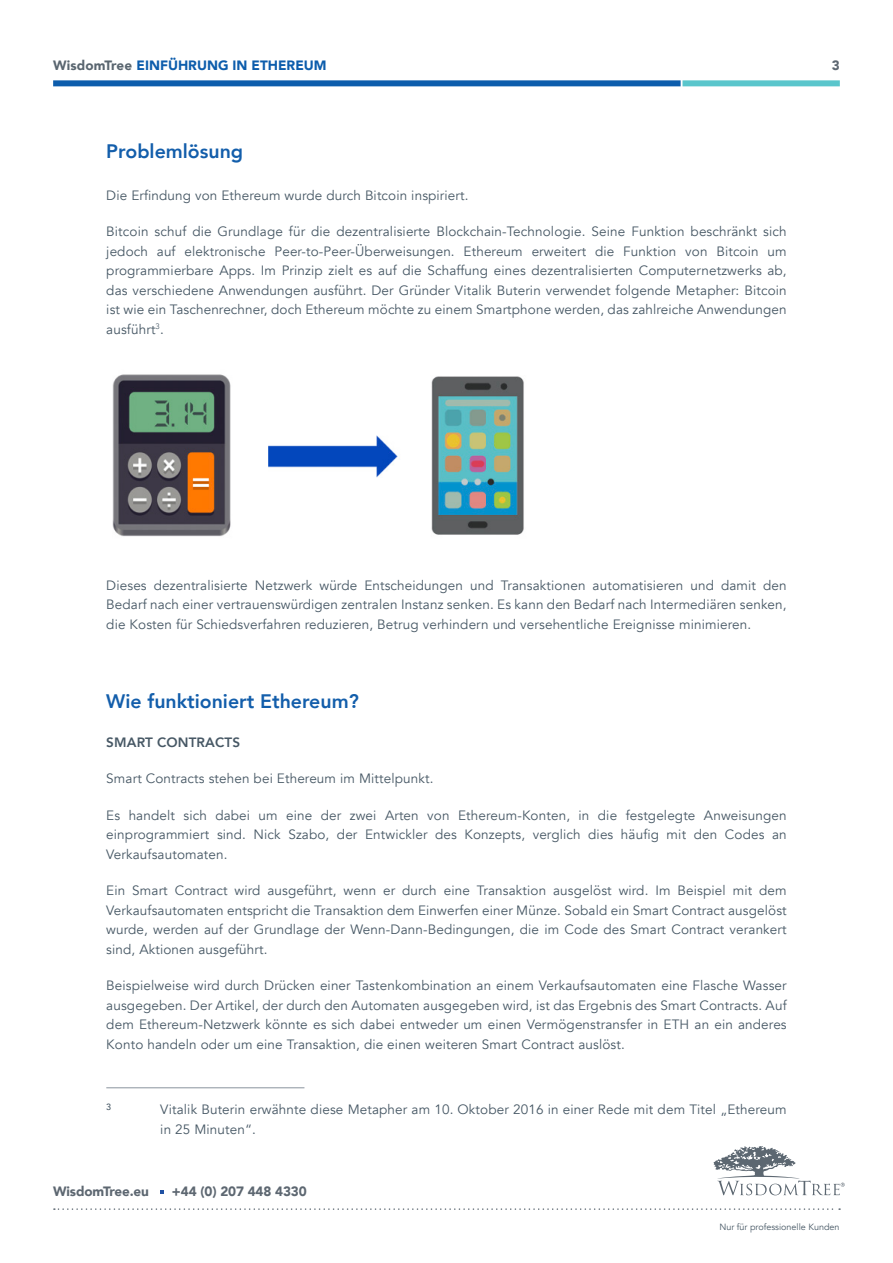
<style>
.page{position:relative;width:893px;height:1263px;background:#fff}
.page>*{position:absolute;margin:0;border:0;box-sizing:border-box;transform-origin:0 0}
.Topics{font:800 19.5px "Avenir";color:#135eab}
.NEW_-_BODY_TEXT{font:13.5px/19.5px "Avenir";letter-spacing:.01em;color:#475865;text-align:justify}
.NEW_-_SOURCE{font:13.5px/19.5px "Avenir";letter-spacing:.01em;color:#475865}
.t1{font:900 13.5px "Avenir";letter-spacing:-.01em;color:#5d6771}
.t2{font:900 13.5px "Avenir";color:#0d5dac}
.BODY_TEXT_-_TITLE{font:800 13.5px "Avenir";letter-spacing:.01em;color:#475865}
.t3{font:9px "Avenir";color:#475865}
.NEW_-_SOURCE-2{font:500 9px "Avenir";color:#475865}
.s1{color:#5a6670}
</style>
<div class="page">
<svg style="left:54px;top:1208px;width:786px;height:2px"></svg>
<svg style="left:713px;top:1146px;width:132px;height:50px"></svg>
<svg style="left:160px;top:1190px;width:3px;height:4px"></svg>
<div style="left:53px;top:80px;width:628px;height:6px;background:#0d5dac"></div>
<div style="left:682px;top:80px;width:158px;height:6px;background:#5ac6cc"></div>
<img style="left:112px;top:374px;width:412px;height:163px">
<hr style="left:106px;top:1087px;width:198px;height:1px;background:#979fa9">
<p class="t2" style="left:53px;top:54px;width:275px"><span class="s1">WisdomTree</span> EINFÜHRUNG IN ETHEREUM</p>
<p class="t1" style="left:832px;top:54px;width:9px">3</p>
<p class="Topics" style="left:106px;top:136px;width:138px">Problemlösung</p>
<p class="NEW_-_BODY_TEXT" style="left:106px;top:186px;width:364px">Die Erfindung von Ethereum wurde durch Bitcoin inspiriert.</p>
<p class="NEW_-_BODY_TEXT" style="left:106px;top:222px;width:682px">Bitcoin schuf die Grundlage für die dezentralisierte Blockchain-Technologie. Seine Funktion beschränkt sich jedoch auf elektronische Peer-to-Peer-Überweisungen. Ethereum erweitert die Funktion von Bitcoin um programmierbare Apps. Im Prinzip zielt es auf die Schaffung eines dezentralisierten Computernetzwerks ab, das verschiedene Anwendungen ausführt. Der Gründer Vitalik Buterin verwendet folgende Metapher: Bitcoin ist wie ein Taschenrechner, doch Ethereum möchte zu einem Smartphone werden, das zahlreiche Anwendungen ausführt<sup>3</sup>.</p>
<p class="NEW_-_BODY_TEXT" style="left:106px;top:575px;width:682px">Dieses dezentralisierte Netzwerk würde Entscheidungen und Transaktionen automatisieren und damit den Bedarf nach einer vertrauenswürdigen zentralen Instanz senken. Es kann den Bedarf nach Intermediären senken, die Kosten für Schiedsverfahren reduzieren, Betrug verhindern und versehentliche Ereignisse minimieren.</p>
<p class="Topics" style="left:106px;top:686px;width:254px">Wie funktioniert Ethereum?</p>
<p class="BODY_TEXT_-_TITLE" style="left:106px;top:731px;width:135px">SMART CONTRACTS</p>
<p class="NEW_-_BODY_TEXT" style="left:106px;top:769px;width:329px">Smart Contracts stehen bei Ethereum im Mittelpunkt.</p>
<p class="NEW_-_BODY_TEXT" style="left:106px;top:805px;width:682px">Es handelt sich dabei um eine der zwei Arten von Ethereum-Konten, in die festgelegte Anweisungen einprogrammiert sind. Nick Szabo, der Entwickler des Konzepts, verglich dies häufig mit den Codes an Verkaufsautomaten.</p>
<p class="NEW_-_BODY_TEXT" style="left:106px;top:881px;width:682px">Ein Smart Contract wird ausgeführt, wenn er durch eine Transaktion ausgelöst wird. Im Beispiel mit dem Verkaufsautomaten entspricht die Transaktion dem Einwerfen einer Münze. Sobald ein Smart Contract ausgelöst wurde, werden auf der Grundlage der Wenn-Dann-Bedingungen, die im Code des Smart Contract verankert sind, Aktionen ausgeführt.</p>
<p class="NEW_-_BODY_TEXT" style="left:106px;top:976px;width:682px">Beispielweise wird durch Drücken einer Tastenkombination an einem Verkaufsautomaten eine Flasche Wasser ausgegeben. Der Artikel, der durch den Automaten ausgegeben wird, ist das Ergebnis des Smart Contracts. Auf dem Ethereum-Netzwerk könnte es sich dabei entweder um einen Vermögenstransfer in ETH an ein anderes Konto handeln oder um eine Transaktion, die einen weiteren Smart Contract auslöst.</p>
<p class="NEW_-_SOURCE-2" style="left:106px;top:1099px;width:7px">3</p>
<p class="NEW_-_SOURCE" style="left:160px;top:1100px;width:628px">Vitalik Buterin erwähnte diese Metapher am 10. Oktober 2016 in einer Rede mit dem Titel „Ethereum in 25 Minuten“.</p>
<p class="t1" style="left:53px;top:1179px;width:97px">WisdomTree.eu</p>
<p class="t1" style="left:172px;top:1179px;width:136px">+44 (0) 207 448 4330</p>
<p class="t3" style="left:719px;top:1221px;width:122px">Nur für professionelle Kunden</p>
</div>
